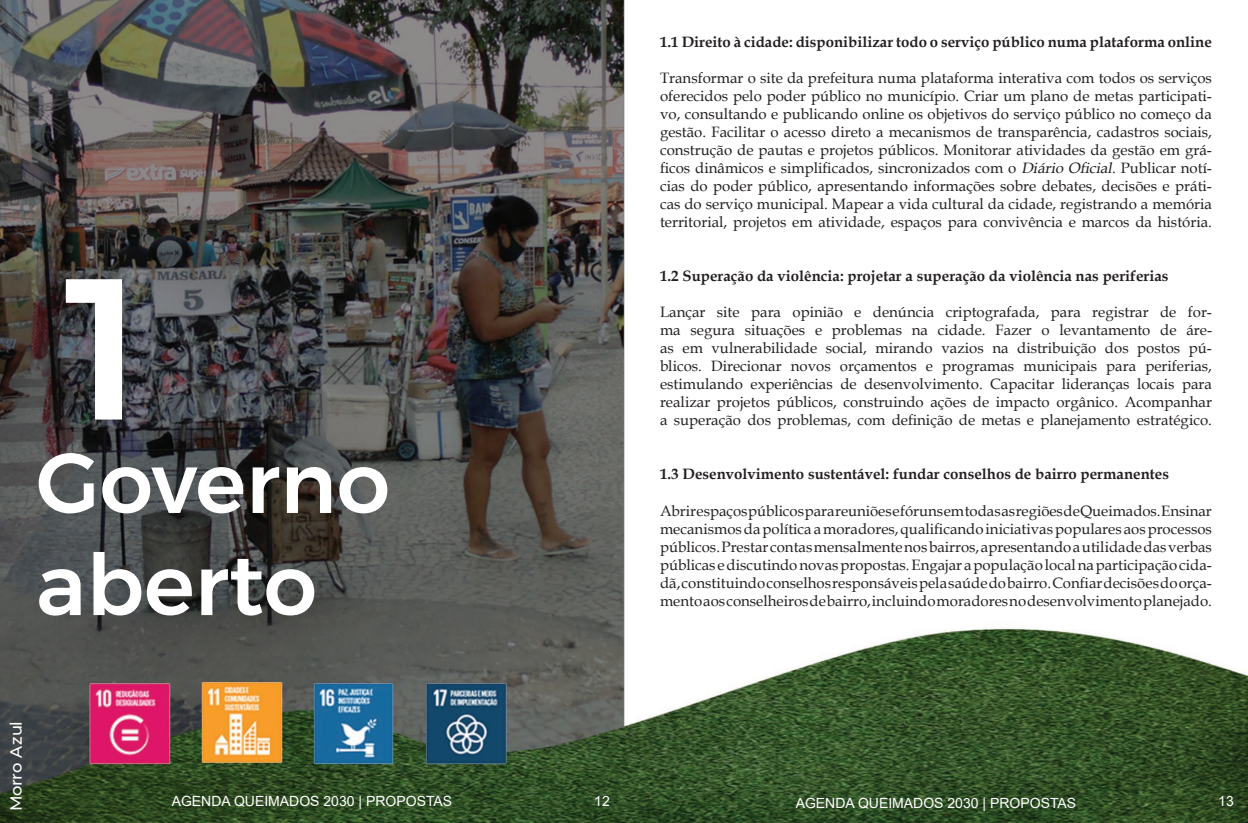
<style>
.page{position:relative;width:1248px;height:823px;background:#fff}
.page>*{position:absolute;margin:0;border:0;box-sizing:border-box;transform-origin:0 0}
.t1{font:500 200px "Montserrat Alternates";color:#fff}
.t2{font:500 85px/102px "Montserrat";color:#fff}
.t3{font:500 16.3px "Montserrat";letter-spacing:-.01em;color:#fff}
.t4{font:15px/18px "Book Antiqua";color:#231f20;text-align:justify}
.t5{font:700 15px "Book Antiqua";color:#231f20}
.t6{font:14px "Arial";color:#fff}
.s1{font-style:italic}
</style>
<div class="page">
<img style="left:0;top:0;width:1247px;height:822px">
<h1 class="t1" style="left:45px;top:187px;width:125px">1</h1>
<h2 class="t2" style="left:36px;top:424px;width:355px">Governo aberto</h2>
<p class="t5" style="left:660px;top:32px;width:553px">1.1 Direito à cidade: disponibilizar todo o serviço público numa plataforma online</p>
<p class="t4" style="left:660px;top:68px;width:553px">Transformar o site da prefeitura numa plataforma interativa com todos os serviços oferecidos pelo poder público no município. Criar um plano de metas participati&shy;vo, consultando e publicando online os objetivos do serviço público no começo da gestão. Facilitar o acesso direto a mecanismos de transparência, cadastros sociais, construção de pautas e projetos públicos. Monitorar atividades da gestão em grá&shy;ficos dinâmicos e simplificados, sincronizados com o <span class="s1">Diário Oficial</span>. Publicar notí&shy;cias do poder público, apresentando informações sobre debates, decisões e práti&shy;cas do serviço municipal. Mapear a vida cultural da cidade, registrando a memória territorial, projetos em atividade, espaços para convivência e marcos da história.</p>
<p class="t5" style="left:660px;top:266px;width:510px">1.2 Superação da violência: projetar a superação da violência nas periferias</p>
<p class="t4" style="left:660px;top:302px;width:553px">Lançar site para opinião e denúncia criptografada, para registrar de for&shy;ma segura situações e problemas na cidade. Fazer o levantamento de áre&shy;as em vulnerabilidade social, mirando vazios na distribuição dos postos pú&shy;blicos. Direcionar novos orçamentos e programas municipais para periferias, estimulando experiências de desenvolvimento. Capacitar lideranças locais para realizar projetos públicos, construindo ações de impacto orgânico. Acompanhar a superação dos problemas, com definição de metas e planejamento estratégico.</p>
<p class="t5" style="left:660px;top:464px;width:510px">1.3 Desenvolvimento sustentável: fundar conselhos de bairro permanentes</p>
<p class="t4" style="left:660px;top:500px;width:553px">Abrir espaços públicos para reuniões e fóruns em todas as regiões de Queimados. Ensinar mecanismos da política a moradores, qualificando iniciativas populares aos processos públicos. Prestar contas mensalmente nos bairros, apresentando a utilidade das verbas públicas e discutindo novas propostas. Engajar a população local na participação cida&shy;dã, constituindo conselhos responsáveis pela saúde do bairro. Confiar decisões do orça&shy;mento aos conselheiros de bairro, incluindo moradores no desenvolvimento planejado.</p>
<p class="t3" style="left:5px;top:810px;width:92px;rotate:-90deg">Morro Azul</p>
<p class="t6" style="left:172px;top:791px;width:282px">AGENDA QUEIMADOS 2030 | PROPOSTAS</p>
<p class="t6" style="left:594px;top:791px;width:17px">12</p>
<p class="t6" style="left:795px;top:792px;width:282px">AGENDA QUEIMADOS 2030 | PROPOSTAS</p>
<p class="t6" style="left:1217px;top:791px;width:17px">13</p>
</div>
